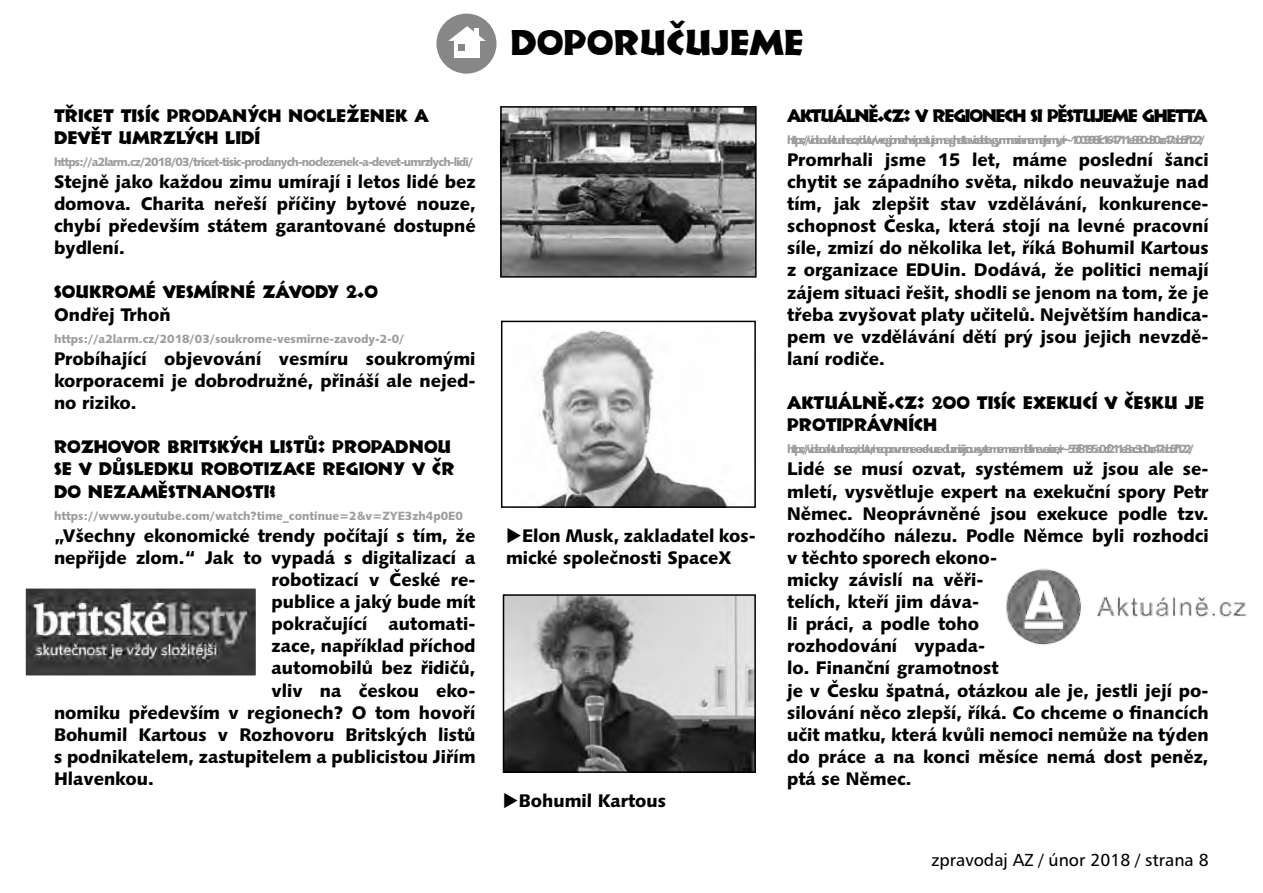
<style>
.page{position:relative;width:1263px;height:893px;background:#fff}
.page>*{position:absolute;margin:0;border:0;box-sizing:border-box;transform-origin:0 0}
.t1{font:36px "Informal 011 AT";color:#000}
.t2{font:18.3px/22px "Humanist 531 AT Black A";color:#000;text-align:justify}
.t3{font:18.3px/22px "Informal 011 AT";color:#000}
.t4{font:18.3px "Informal 011 AT";letter-spacing:-.07em;color:#000}
.t5{font:17.4px "Humanist 777 AT Roman B";color:#000}
.t6{font:12px "Humanist 531 AT Black A";letter-spacing:-.255em;color:#9d9d9d}
.t7{font:12px "Humanist 531 AT Black A";color:#9d9d9d}
.t8{font:12px "Humanist 531 AT Black A";letter-spacing:-.07em;color:#9d9d9d}
</style>
<div class="page">
<div style="left:436px;top:14px;width:60px;height:60px;background:#878787;border-radius:50%"></div>
<div style="left:454px;top:37px;width:26px;height:21px;background:#fff"></div>
<svg style="left:448px;top:26px;width:38px;height:15px"></svg>
<div style="left:458px;top:45px;width:7px;height:6px;background:#878787"></div>
<img style="left:539px;top:330px;width:188px;height:175px">
<div style="left:501px;top:321px;width:255px;height:187px;border:2px solid #000"></div>
<img style="left:503px;top:109px;width:251px;height:166px">
<div style="left:500px;top:106px;width:257px;height:172px;border:2px solid #000"></div>
<img style="left:26px;top:589px;width:229px;height:86px">
<div style="left:21px;top:584px;width:239px;height:96px;border:4px solid #fff"></div>
<img style="left:1005px;top:568px;width:242px;height:77px">
<img style="left:506px;top:597px;width:247px;height:173px">
<div style="left:503px;top:594px;width:253px;height:179px;border:2px solid #000"></div>
<p class="t3" style="left:54px;top:104px;width:376px">TŘICET TISÍC PRODANÝCH NOCLEŽENEK A<br>DEVĚT UMRZLÝCH LIDÍ</p>
<p class="t8" style="left:54px;top:154px;width:421px">https://a2larm.cz/2018/03/tricet-tisic-prodanych-noclezenek-a-devet-umrzlych-lidi/</p>
<p class="t2" style="left:54px;top:170px;width:423px">Stejně jako každou zimu umírají i letos lidé bez domova. Charita neřeší příčiny bytové nouze, chybí především státem garantované dostupné bydlení.</p>
<p class="t3" style="left:54px;top:281px;width:326px">SOUKROMÉ VESMÍRNÉ ZÁVODY 2.0</p>
<p class="t2" style="left:54px;top:303px;width:118px">Ondřej Trhoň</p>
<p class="t7" style="left:54px;top:331px;width:352px">https://a2larm.cz/2018/03/soukrome-vesmirne-zavody-2-0/</p>
<p class="t2" style="left:54px;top:347px;width:423px">Probíhající objevování vesmíru soukromými korporacemi je dobrodružné, přináší ale nejed&shy;no riziko.</p>
<p class="t3" style="left:54px;top:436px;width:402px">ROZHOVOR BRITSKÝCH LISTŮ: PROPADNOU<br>SE V DŮSLEDKU ROBOTIZACE REGIONY V ČR<br>DO NEZAMĚSTNANOSTI?</p>
<p class="t7" style="left:54px;top:508px;width:410px">https://www.youtube.com/watch?time_continue=2&amp;v=ZYE3zh4p0E0</p>
<p class="t2" style="left:54px;top:524px;width:423px">„Všechny ekonomické trendy počítají s tím, že</p>
<p class="t2" style="left:54px;top:546px;width:423px">nepřijde zlom.“ Jak to vypadá s digitalizací a</p>
<p class="t2" style="left:271px;top:568px;width:206px">robotizací v České re-</p>
<p class="t2" style="left:271px;top:590px;width:205px">publice a jaký bude mít</p>
<p class="t2" style="left:271px;top:612px;width:206px">pokračující automati-</p>
<p class="t2" style="left:271px;top:635px;width:206px">zace, například příchod</p>
<p class="t2" style="left:272px;top:657px;width:206px">automobilů bez řidičů,</p>
<p class="t2" style="left:272px;top:679px;width:206px">vliv na českou eko-</p>
<p class="t2" style="left:54px;top:701px;width:423px">nomiku především v regionech? O tom hovoří</p>
<p class="t2" style="left:54px;top:723px;width:423px">Bohumil Kartous v Rozhovoru Britských listů</p>
<p class="t2" style="left:54px;top:745px;width:423px">s podnikatelem, zastupitelem a publicistou Jiřím</p>
<p class="t2" style="left:54px;top:767px;width:101px">Hlavenkou.</p>
<h1 class="t1" style="left:510px;top:21px;width:295px">DOPORUČUJEME</h1>
<p class="t2" style="left:506px;top:524px;width:251px">◆Elon Musk, zakladatel kos&shy;mické společnosti SpaceX</p>
<p class="t2" style="left:503px;top:789px;width:165px">◆Bohumil Kartous</p>
<p class="t4" style="left:787px;top:104px;width:422px">AKTUÁLNĚ.CZ: V REGIONECH SI PĚSTUJEME GHETTA</p>
<p class="t6" style="left:787px;top:132px;width:419px">https://video.aktualne.cz/dvtv/v-regionech-si-pestujeme-ghetta-viceleta-gymnazia-nemaji-smy/r~100998fc164711e880d30cc47ab5f122/</p>
<p class="t2" style="left:787px;top:148px;width:423px">Promrhali jsme 15 let, máme poslední šanci chytit se západního světa, nikdo neuvažuje nad tím, jak zlepšit stav vzdělávání, konkurence&shy;schopnost Česka, která stojí na levné pracovní síle, zmizí do několika let, říká Bohumil Kartous z organizace EDUin. Dodává, že politici nemají zájem situaci řešit, shodli se jenom na tom, že je třeba zvyšovat platy učitelů. Největším handica&shy;pem ve vzdělávání dětí prý jsou jejich nevzdě&shy;laní rodiče.</p>
<p class="t3" style="left:787px;top:391px;width:419px">AKTUÁLNĚ.CZ: 200 TISÍC EXEKUCÍ V ČESKU JE<br>PROTIPRÁVNÍCH</p>
<p class="t6" style="left:787px;top:442px;width:408px">https://video.aktualne.cz/dvtv/neopravnene-exekuce-dluznici-jsou-systemem-semleti-neveri-ze/r~55f8195a0cf211e8ac3d0cc47ab5f122/</p>
<p class="t2" style="left:787px;top:458px;width:423px;text-align:left">Lidé se musí ozvat, systémem už jsou ale se&shy;mletí, vysvětluje expert na exekuční spory Petr Němec. Neoprávněné jsou exekuce podle tzv. rozhodčího nálezu. Podle Němce byli rozhodci v těchto sporech ekono-<br>micky závislí na věři-<br>telích, kteří jim dáva-<br>li práci, a podle toho<br>rozhodování vypada-<br>lo. Finanční gramotnost<br>je v Česku špatná, otázkou ale je, jestli její po&shy;silování něco zlepší, říká. Co chceme o financích učit matku, která kvůli nemoci nemůže na týden do práce a na konci měsíce nemá dost peněz, ptá se Němec.</p>
<p class="t5" style="left:931px;top:849px;width:279px">zpravodaj AZ / únor 2018 / strana 8</p>
</div>
